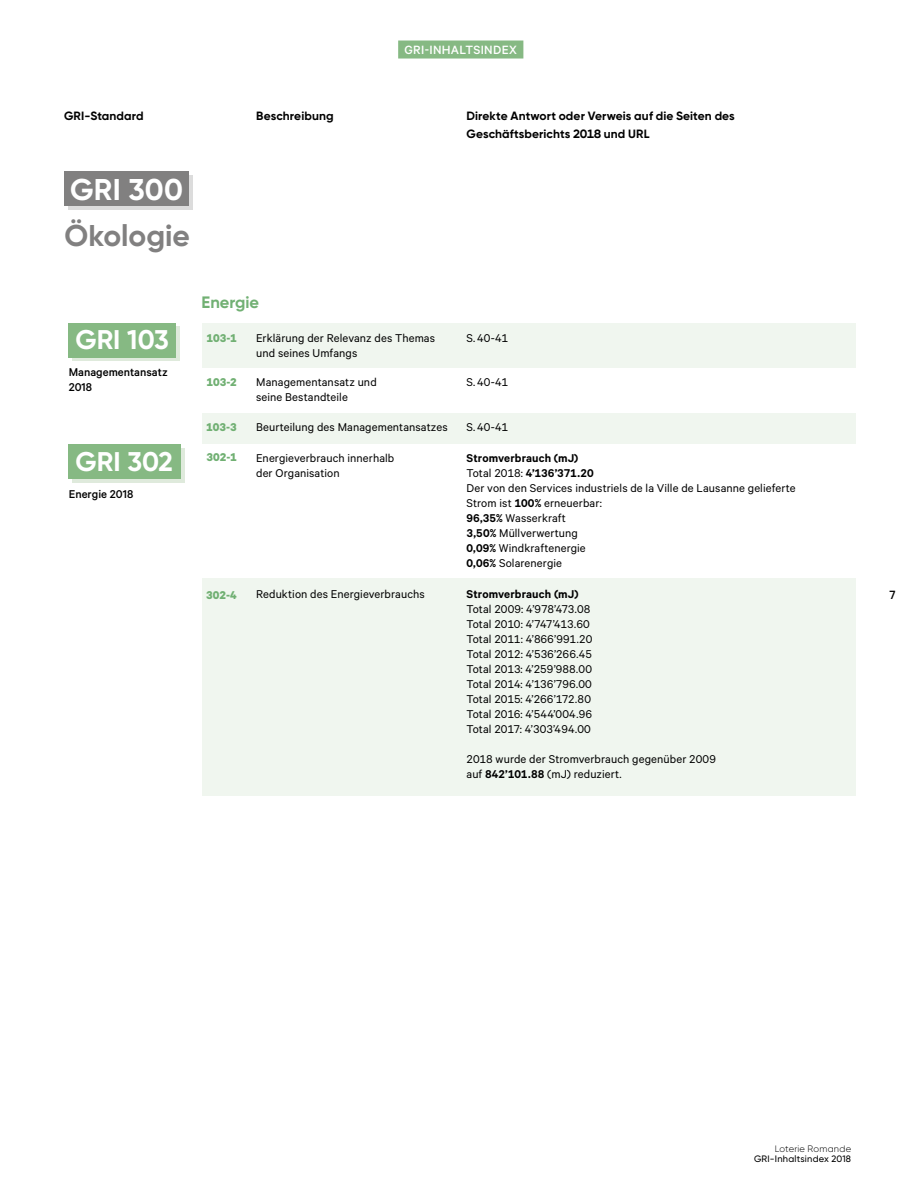
<style>
.page{position:relative;width:915px;height:1191px;background:#fff}
.page>*{position:absolute;margin:0;border:0;box-sizing:border-box;transform-origin:0 0}
.t1{font:700 30px "Gilroy";color:#818080}
.t2{font:700 30px "Gilroy";color:#fff}
.t3{font:700 27px "Gilroy";color:#fff}
.t4{font:700 16.5px "Gilroy";letter-spacing:-.005em;color:#71b073}
.t5{font:500 13.5px "Calibre";letter-spacing:.025em;color:#fff}
.t6{font:500 13.5px "Calibre";color:#000}
.t7{font:12.75px/15px "Calibre";letter-spacing:.005em;color:#000}
.t8{font:500 12.75px/15px "Calibre";color:#000}
.t9{font:700 12.75px "Calibre";color:#71b073}
.t10{font:600 12.75px "Calibre";letter-spacing:.01em;color:#000}
.t11{font:700 12px/18px "Gilroy";letter-spacing:.01em;color:#000}
.t12{font:500 9.3px "Gilroy";letter-spacing:.025em;color:#000}
.t13{font:300 9.3px "Gilroy";letter-spacing:.02em;color:#000}
.s1{font-weight:600}
</style>
<div class="page">
<div style="left:398px;top:41px;width:125px;height:18px;background:#86b983"></div>
<div style="left:201px;top:323px;width:654px;height:44px;background:#f0f6ef"></div>
<div style="left:201px;top:413px;width:654px;height:30px;background:#f0f6ef"></div>
<div style="left:201px;top:578px;width:654px;height:218px;background:#f0f6ef"></div>
<svg style="left:72px;top:327px;width:107px;height:34px"></svg>
<div style="left:72px;top:449px;width:112px;height:34px;background:#dfeadc"></div>
<div style="left:68px;top:323px;width:108px;height:34px;background:#86b983"></div>
<div style="left:68px;top:445px;width:113px;height:34px;background:#86b983"></div>
<div style="left:68px;top:176px;width:125px;height:34px;background:#dcdcdc"></div>
<div style="left:64px;top:172px;width:125px;height:34px;background:#818080"></div>
<p class="t5" style="left:404px;top:42px;width:114px">GRI-INHALTSINDEX</p>
<p class="t11" style="left:64px;top:107px;width:81px">GRI-Standard</p>
<p class="t11" style="left:256px;top:107px;width:79px">Beschreibung</p>
<p class="t11" style="left:466px;top:107px;width:270px">Direkte Antwort oder Verweis auf die Seiten des<br>Geschäftsberichts 2018 und URL</p>
<h1 class="t2" style="left:70px;top:171px;width:114px">GRI 300</h1>
<h1 class="t1" style="left:65px;top:217px;width:127px">Ökologie</h1>
<h2 class="t3" style="left:75px;top:323px;width:95px">GRI 103</h2>
<p class="t8" style="left:69px;top:364px;width:100px">Managementansatz<br>2018</p>
<h2 class="t3" style="left:76px;top:444px;width:99px">GRI 302</h2>
<p class="t8" style="left:69px;top:486px;width:66px">Energie 2018</p>
<p class="t4" style="left:201px;top:292px;width:59px">Energie</p>
<p class="t9" style="left:206px;top:330px;width:32px">103-1</p>
<p class="t9" style="left:206px;top:374px;width:32px">103-2</p>
<p class="t9" style="left:206px;top:419px;width:32px">103-3</p>
<p class="t9" style="left:206px;top:450px;width:32px">302-1</p>
<p class="t9" style="left:206px;top:587px;width:32px">302-4</p>
<p class="t7" style="left:256px;top:329px;width:180px">Erklärung der Relevanz des Themas und seines Umfangs</p>
<p class="t7" style="left:466px;top:329px;width:43px">S.40-41</p>
<p class="t7" style="left:256px;top:374px;width:122px">Managementansatz und seine Bestandteile</p>
<p class="t7" style="left:466px;top:374px;width:43px">S.40-41</p>
<p class="t7" style="left:256px;top:419px;width:193px">Beurteilung des Managementansatzes</p>
<p class="t7" style="left:466px;top:419px;width:43px">S.40-41</p>
<p class="t7" style="left:256px;top:450px;width:140px">Energieverbrauch innerhalb der Organisation</p>
<p class="t7" style="left:466px;top:450px;width:330px"><span class="s1">Stromverbrauch (mJ)<br></span>Total 2018: <span class="s1">4’136’371.20<br></span>Der von den Services industriels de la Ville de Lausanne gelieferte<br>Strom ist <span class="s1">100%</span> erneuerbar:<br><span class="s1">96,35%</span> Wasserkraft<br><span class="s1">3,50%</span> Müllverwertung<br><span class="s1">0,09%</span> Windkraftenergie<br><span class="s1">0,06%</span> Solarenergie</p>
<p class="t7" style="left:256px;top:586px;width:170px">Reduktion des Energieverbrauchs</p>
<p class="t10" style="left:466px;top:587px;width:113px">Stromverbrauch (mJ)</p>
<p class="t7" style="left:466px;top:601px;width:127px">Total 2009: 4’978’473.08<br>Total 2010: 4’747’413.60<br>Total 2011: 4’866’991.20<br>Total 2012: 4’536’266.45<br>Total 2013: 4’259’988.00<br>Total 2014: 4’136’796.00<br>Total 2015: 4’266’172.80<br>Total 2016: 4’544’004.96<br>Total 2017: 4’303’494.00</p>
<p class="t7" style="left:466px;top:751px;width:251px">2018 wurde der Stromverbrauch gegenüber 2009 auf <span class="s1">842’101.88</span> (mJ) reduziert.</p>
<p class="t6" style="left:889px;top:587px;width:8px">7</p>
<p class="t13" style="left:774px;top:1143px;width:78px">Loterie Romande</p>
<p class="t12" style="left:753px;top:1153px;width:99px">GRI-Inhaltsindex 2018</p>
</div>
